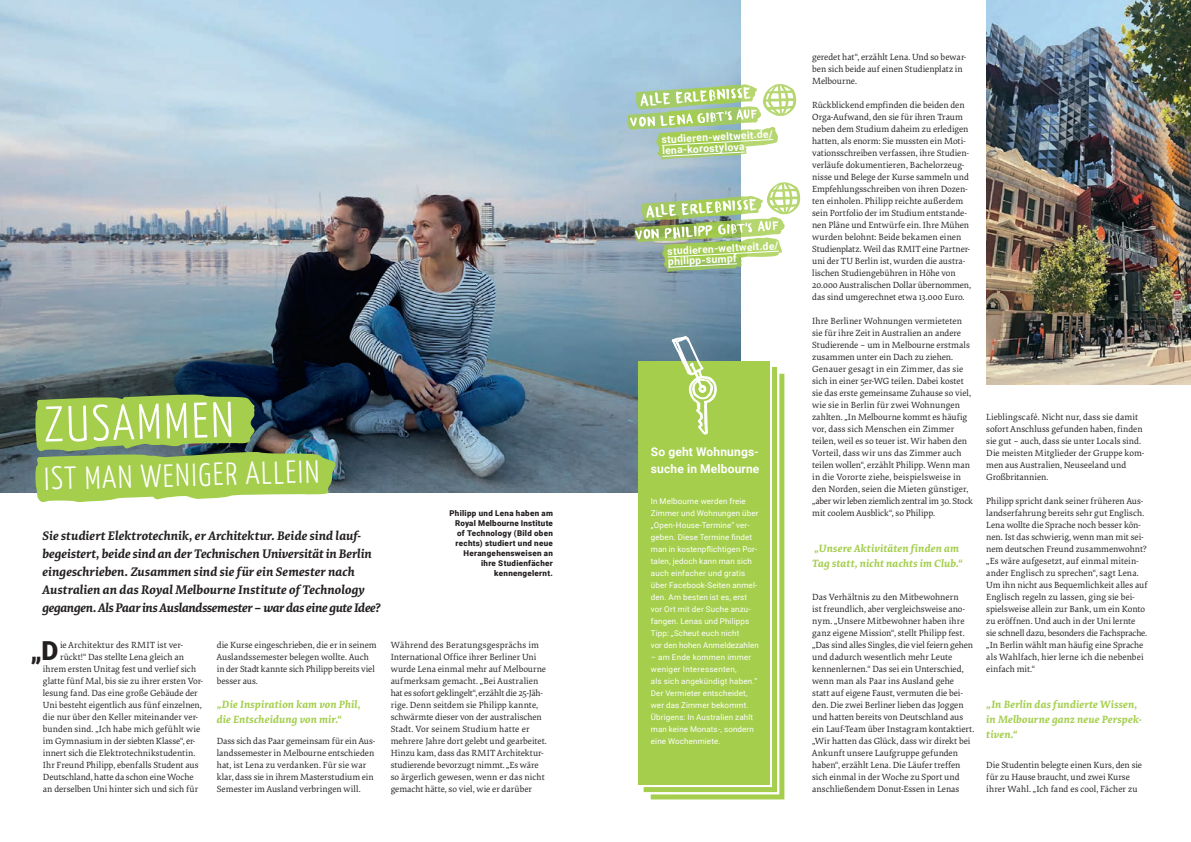
<style>
.page{position:relative;width:1191px;height:842px;background:#fff}
.page>*{position:absolute;margin:0;border:0;box-sizing:border-box;transform-origin:0 0}
.t1{font:300 50px "Yanone Kaffeesatz";color:#fff}
.t2{font:300 32px "Yanone Kaffeesatz";color:#fff}
.t3{font:900 26.2px "Roboto";color:#231f20}
.t4{font:italic 700 13px/18px "Elena";letter-spacing:.005em;color:#231f20}
.t5{font:700 12px/17px "Roboto";letter-spacing:.01em;color:#fff}
.t6{font:italic 700 11px/15px "Elena";letter-spacing:.02em;color:#a4ce4c}
.t7{font:700 10.4px/11px "Roboto";color:#fff}
.t8{font:9.3px/12px "Elena";color:#231f20}
.t9{font:8px/12px "Roboto";letter-spacing:.02em;color:#fff}
.t10{font:900 8px/10px "Roboto";letter-spacing:.035em;color:#231f20;text-align:right}
</style>
<div class="page">
<img style="left:0;top:0;width:741px;height:492px">
<img style="left:986px;top:0;width:205px;height:384px">
<div style="left:638px;top:362px;width:140px;height:431px;background:#a4ce4c"></div>
<svg style="left:645px;top:369px;width:140px;height:431px"></svg>
<svg style="left:35px;top:393px;width:301px;height:109px"></svg>
<svg style="left:672px;top:336px;width:44px;height:100px"></svg>
<svg style="left:626px;top:83px;width:170px;height:78px"></svg>
<svg style="left:634px;top:182px;width:166px;height:91px"></svg>
<h1 class="t1" style="left:44px;top:392px;width:191px;rotate:-1deg">ZUSAMMEN</h1>
<h2 class="t2" style="left:44px;top:460px;width:277px;rotate:-2deg">IST MAN WENIGER ALLEIN</h2>
<p class="t4" style="left:43px;top:526px;width:339px">Sie studiert Elektrotechnik, er Architektur. Beide sind lauf&shy;begeistert, beide sind an der Technischen Universität in Berlin eingeschrieben. Zusammen sind sie für ein Semester nach Australien an das Royal Melbourne Institute of Technology gegangen. Als Paar ins Auslandssemester – war das eine gute Idee?</p>
<p class="t10" style="left:449px;top:508px;width:105px">Philipp und Lena haben am<br>Royal Melbourne Institute of Technology (Bild oben rechts) studiert und neue<br>Herangehensweisen an ihre Studienfächer kennengelernt.</p>
<h3 class="t3" style="left:30px;top:632px;width:30px">„D</h3>
<p class="t8" style="left:60px;top:639px;width:125px">ie Architektur des RMIT ist ver-</p>
<p class="t8" style="left:60px;top:651px;width:125px">rückt!“ Das stellte Lena gleich an</p>
<p class="t8" style="left:43px;top:663px;width:155px">ihrem ersten Unitag fest und verlief sich</p>
<p class="t8" style="left:43px;top:675px;width:162px">glatte fünf Mal, bis sie zu ihrer ersten Vor-</p>
<p class="t8" style="left:43px;top:687px;width:156px">lesung fand. Das eine große Gebäude der</p>
<p class="t8" style="left:43px;top:699px;width:160px">Uni besteht eigentlich aus fünf einzelnen,</p>
<p class="t8" style="left:43px;top:711px;width:157px">die nur über den Keller miteinander ver-</p>
<p class="t8" style="left:43px;top:723px;width:159px">bunden sind. „Ich habe mich gefühlt wie</p>
<p class="t8" style="left:43px;top:735px;width:154px">im Gymnasium in der siebten Klasse“, er-</p>
<p class="t8" style="left:43px;top:747px;width:154px">innert sich die Elektrotechnikstudentin.</p>
<p class="t8" style="left:43px;top:759px;width:157px">Ihr Freund Philipp, ebenfalls Student aus</p>
<p class="t8" style="left:43px;top:771px;width:152px">Deutschland, hatte da schon eine Woche</p>
<p class="t8" style="left:43px;top:783px;width:157px">an derselben Uni hinter sich und sich für</p>
<p class="t8" style="left:217px;top:639px;width:161px">die Kurse eingeschrieben, die er in seinem Auslandssemester belegen wollte. Auch in der Stadt kannte sich Philipp bereits viel besser aus.</p>
<p class="t6" style="left:217px;top:696px;width:145px">„Die Inspiration kam von Phil, die Entscheidung von mir.“</p>
<p class="t8" style="left:217px;top:735px;width:160px">Dass sich das Paar gemeinsam für ein Aus&shy;landssemester in Melbourne entschieden hat, ist Lena zu verdanken. Für sie war klar, dass sie in ihrem Masterstudium ein Semester im Ausland verbringen will.</p>
<p class="t8" style="left:391px;top:639px;width:158px">Während des Beratungsgesprächs im International Office ihrer Berliner Uni wurde Lena einmal mehr auf Melbourne aufmerksam gemacht. „Bei Australien hat es sofort geklingelt“, erzählt die 25-Jäh&shy;rige. Denn seitdem sie Philipp kannte, schwärmte dieser von der australischen Stadt. Vor seinem Studium hatte er mehrere Jahre dort gelebt und gearbeitet.<br>Hinzu kam, dass das RMIT Architektur&shy;studierende bevorzugt nimmt. „Es wäre so ärgerlich gewesen, wenn er das nicht gemacht hätte, so viel, wie er darüber</p>
<p class="t7" style="left:661px;top:134px;width:113px;rotate:-3deg">studieren-weltweit.de/ lena-korostylova</p>
<p class="t7" style="left:667px;top:246px;width:113px;line-height:10.4px;rotate:-3deg">studieren-weltweit.de/ philipp-sumpf</p>
<p class="t5" style="left:651px;top:443px;width:110px">So geht Wohnungs&shy;suche in Melbourne</p>
<p class="t9" style="left:651px;top:495px;width:109px">In Melbourne werden freie<br>Zimmer und Wohnungen über „Open-House-Termine“ ver&shy;geben. Diese Termine findet man in kostenpflichtigen Por&shy;talen, jedoch kann man sich auch einfacher und gratis über Facebook-Seiten anmel&shy;den. Am besten ist es, erst vor Ort mit der Suche anzu&shy;fangen. Lenas und Philipps<br>Tipp: „Scheut euch nicht<br>vor den hohen Anmeldezahlen</p>
<p class="t9" style="left:651px;top:651px;width:108px">– am Ende kommen immer weniger Interessenten,<br>als sich angekündigt haben.“<br>Der Vermieter entscheidet, wer das Zimmer bekommt.<br>Übrigens: In Australien zahlt man keine Monats-, sondern eine Wochenmiete.</p>
<p class="t8" style="left:812px;top:51px;width:156px">geredet hat“, erzählt Lena. Und so bewar&shy;ben sich beide auf einen Studienplatz in<br>Melbourne.</p>
<p class="t8" style="left:812px;top:99px;width:160px">Rückblickend empfinden die beiden den Orga-Aufwand, den sie für ihren Traum neben dem Studium daheim zu erledigen hatten, als enorm: Sie mussten ein Moti&shy;vationsschreiben verfassen, ihre Studien&shy;verläufe dokumentieren, Bachelorzeug&shy;nisse und Belege der Kurse sammeln und Empfehlungsschreiben von ihren Dozen&shy;ten einholen. Philipp reichte außerdem sein Portfolio der im Studium entstande&shy;nen Pläne und Entwürfe ein. Ihre Mühen wurden belohnt: Beide bekamen einen Studienplatz. Weil das RMIT eine Partner&shy;uni der TU Berlin ist, wurden die austra&shy;lischen Studiengebühren in Höhe von 20.000 Australischen Dollar übernommen, das sind umgerechnet etwa 13.000 Euro.</p>
<p class="t8" style="left:812px;top:315px;width:162px">Ihre Berliner Wohnungen vermieteten sie für ihre Zeit in Australien an andere Studierende – um in Melbourne erstmals zusammen unter ein Dach zu ziehen.<br>Genauer gesagt in ein Zimmer, das sie sich in einer 5er-WG teilen. Dabei kostet sie das erste gemeinsame Zuhause so viel, wie sie in Berlin für zwei Wohnungen zahlten. „In Melbourne kommt es häufig vor, dass sich Menschen ein Zimmer teilen, weil es so teuer ist. Wir haben den Vorteil, dass wir uns das Zimmer auch teilen wollen“, erzählt Philipp. Wenn man in die Vororte ziehe, beispielsweise in den Norden, seien die Mieten günstiger, „aber wir leben ziemlich zentral im 30. Stock mit coolem Ausblick“, so Philipp.</p>
<p class="t6" style="left:812px;top:540px;width:152px">„Unsere Aktivitäten finden am<br>Tag statt, nicht nachts im Club.“</p>
<p class="t8" style="left:812px;top:591px;width:164px">Das Verhältnis zu den Mitbewohnern<br>ist freundlich, aber vergleichsweise ano&shy;nym. „Unsere Mitbewohner haben ihre ganz eigene Mission“, stellt Philipp fest. „Das sind alles Singles, die viel feiern gehen und dadurch wesentlich mehr Leute kennenlernen.“ Das sei ein Unterschied, wenn man als Paar ins Ausland gehe<br>statt auf eigene Faust, vermuten die bei&shy;den. Die zwei Berliner lieben das Joggen und hatten bereits von Deutschland aus ein Lauf-Team über Instagram kontaktiert. „Wir hatten das Glück, dass wir direkt bei Ankunft unsere Laufgruppe gefunden haben“, erzählt Lena. Die Läufer treffen sich einmal in der Woche zu Sport und anschließendem Donut-Essen in Lenas</p>
<p class="t8" style="left:986px;top:411px;width:160px">Lieblingscafé. Nicht nur, dass sie damit sofort Anschluss gefunden haben, finden sie gut – auch, dass sie unter Locals sind.<br>Die meisten Mitglieder der Gruppe kom&shy;men aus Australien, Neuseeland und Großbritannien.</p>
<p class="t8" style="left:986px;top:495px;width:163px">Philipp spricht dank seiner früheren Aus&shy;landserfahrung bereits sehr gut Englisch.<br>Lena wollte die Sprache noch besser kön&shy;nen. Ist das schwierig, wenn man mit sei&shy;nem deutschen Freund zusammenwohnt? „Es wäre aufgesetzt, auf einmal mitein&shy;ander Englisch zu sprechen“, sagt Lena.<br>Um ihn nicht aus Bequemlichkeit alles auf Englisch regeln zu lassen, ging sie bei&shy;spielsweise allein zur Bank, um ein Konto zu eröffnen. Und auch in der Uni lernte sie schnell dazu, besonders die Fachsprache. „In Berlin wählt man häufig eine Sprache als Wahlfach, hier lerne ich die nebenbei einfach mit.“</p>
<p class="t6" style="left:986px;top:696px;width:157px">„In Berlin das fundierte Wissen, in Melbourne ganz neue Perspek&shy;tiven.“</p>
<p class="t8" style="left:986px;top:759px;width:157px">Die Studentin belegte einen Kurs, den sie für zu Hause braucht, und zwei Kurse ihrer Wahl. „Ich fand es cool, Fächer zu</p>
</div>
